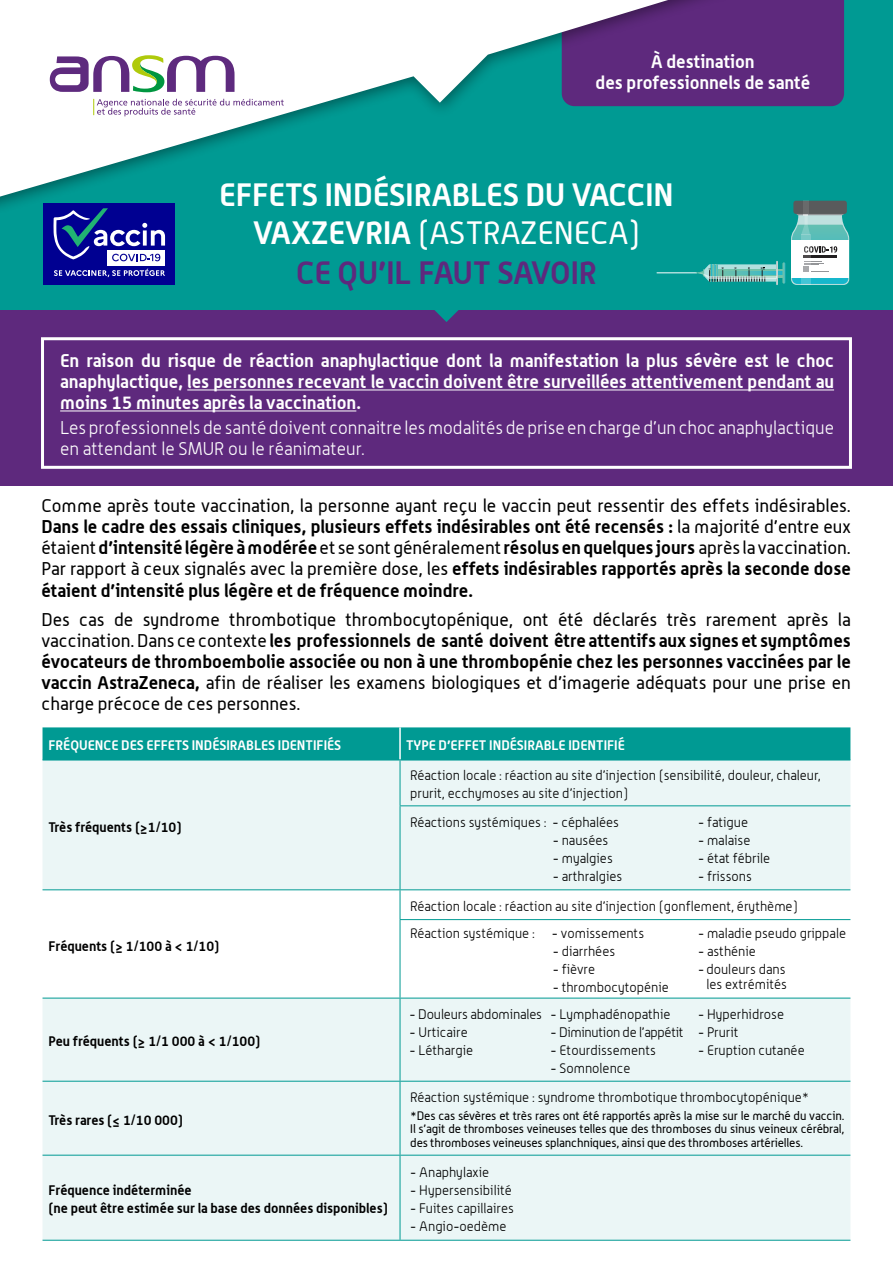
<style>
.page{position:relative;width:893px;height:1263px;background:#fff}
.page>*{position:absolute;margin:0;border:0;box-sizing:border-box;transform-origin:0 0}
.t1{font:700 31.5px/37.5px "Alwyn";color:#fff;text-align:center}
.t2{font:700 31.5px "Alwyn";color:#5e297d}
.t3{font:700 18px/21px "Alwyn";color:#000;text-align:justify}
.t4{font:18px/21px "Alwyn";color:#000;text-align:justify}
.t5{font:700 18px/21px "Alwyn";color:#fff;text-align:center}
.t6{font:300 18px/21px "Alwyn";color:#fff}
.t7{font:300 13.5px/18px "Alwyn";color:#000}
.t8{font:700 13.5px/18px "Alwyn";color:#000}
.t9{font:700 13.5px "Alwyn";color:#fff}
.t10{font:300 13.5px "Alwyn";letter-spacing:-.02em;color:#000}
.t11{font:12px/13.5px "Alwyn";letter-spacing:-.01em;color:#000;text-align:justify}
.s1{font-weight:400}
.s2{font-weight:700}
</style>
<div class="page">
<div style="left:0;top:297px;width:893px;height:188px;background:#5e297d"></div>
<div style="left:0;top:0;width:893px;height:310px;background:#009a93"></div>
<svg style="left:434px;top:310px;width:25px;height:12px"></svg>
<div style="left:0;top:0;width:855px;height:242px;background:#000;opacity:.4"></div>
<svg style="left:0;top:0;width:668px;height:197px"></svg>
<svg style="left:50px;top:55px;width:185px;height:37px;background:#b7abbf"></svg>
<svg style="left:93px;top:99px;width:191px;height:17px;background:#e4dce8"></svg>
<div style="left:793px;top:201px;width:54px;height:13px;background:#595a5c;border-radius:3px"></div>
<div style="left:803px;top:201px;width:5px;height:13px;background:#696a6b"></div>
<svg style="left:791px;top:203px;width:58px;height:82px"></svg>
<hr style="left:657px;top:273px;width:40px;height:1px;background:#fff">
<svg style="left:778px;top:269px;width:4px;height:8px"></svg>
<hr style="left:716px;top:272px;width:68px;height:2px;background:#23b7ca">
<svg style="left:782px;top:262px;width:3px;height:22px"></svg>
<hr style="left:776px;top:261px;width:2px;height:24px;background:#d1d3d4">
<svg style="left:696px;top:264px;width:80px;height:18px"></svg>
<div style="left:41px;top:337px;width:811px;height:132px;background:#5e297d;border:3px solid #fff"></div>
<div style="left:43px;top:727px;width:807px;height:32px;background:#009a93"></div>
<svg style="left:43px;top:760px;width:807px;height:480px;fill:#ebf6f6"></svg>
<hr style="left:399px;top:727px;width:2px;height:32px;background:#fff">
<hr style="left:43px;top:759px;width:357px;height:1px;background:#009a93">
<hr style="left:400px;top:759px;width:450px;height:1px;background:#009a93">
<hr style="left:400px;top:760px;width:1px;height:45px;background:#009a93">
<hr style="left:400px;top:805px;width:450px;height:1px;background:#009a93">
<hr style="left:400px;top:806px;width:1px;height:83px;background:#009a93">
<hr style="left:43px;top:889px;width:357px;height:1px;background:#009a93">
<hr style="left:400px;top:889px;width:450px;height:1px;background:#009a93">
<svg style="left:400px;top:890px;width:1px;height:29px"></svg>
<hr style="left:400px;top:919px;width:450px;height:1px;background:#009a93">
<hr style="left:400px;top:920px;width:1px;height:78px;background:#009a93">
<hr style="left:43px;top:998px;width:357px;height:1px;background:#009a93">
<hr style="left:400px;top:998px;width:450px;height:1px;background:#009a93">
<hr style="left:400px;top:998px;width:1px;height:83px;background:#009a93">
<hr style="left:43px;top:1081px;width:357px;height:1px;background:#009a93">
<hr style="left:400px;top:1081px;width:450px;height:1px;background:#009a93">
<hr style="left:400px;top:1082px;width:1px;height:73px;background:#009a93">
<hr style="left:43px;top:1155px;width:357px;height:1px;background:#009a93">
<hr style="left:400px;top:1155px;width:450px;height:1px;background:#009a93">
<hr style="left:400px;top:1155px;width:1px;height:85px;background:#009a93">
<hr style="left:43px;top:1240px;width:357px;height:1px;background:#009a93">
<hr style="left:400px;top:1240px;width:450px;height:1px;background:#009a93">
<hr style="left:187px;top:390px;width:647px;height:1px;background:#fff">
<hr style="left:60px;top:411px;width:296px;height:1px;background:#fff">
<div style="left:43px;top:203px;width:132px;height:82px;background:#000091"></div>
<svg style="left:54px;top:269px;width:111px;height:8px"></svg>
<div style="left:107px;top:250px;width:58px;height:16px;background:#fff"></div>
<svg style="left:53px;top:208px;width:112px;height:53px"></svg>
<h2 class="t5" style="left:595px;top:51px;width:216px">À destination<br>des professionnels de santé</h2>
<h1 class="t1" style="left:219px;top:175px;width:456px">EFFETS INDÉSIRABLES DU VACCIN<br>VAXZEVRIA <span class="s1">(ASTRAZENECA)</span></h1>
<h1 class="t2" style="left:296px;top:253px;width:302px">CE QU’IL FAUT SAVOIR</h1>
<p class="t5" style="left:60px;top:349px;width:775px;text-align:justify">En raison du risque de réaction anaphylactique dont la manifestation la plus sévère est le choc anaphylactique, les personnes recevant le vaccin doivent être surveillées attentivement pendant au moins 15 minutes après la vaccination.</p>
<h2 class="t6" style="left:60px;top:417px;width:775px">Les professionnels de santé doivent connaitre les modalités de prise en charge d’un choc anaphylactique en attendant le SMUR ou le réanimateur.</h2>
<p class="t3" style="left:41px;top:495px;width:811px"><span class="s1">Comme après toute vaccination, la personne ayant reçu le vaccin peut ressentir des effets indésirables.<br></span>Dans le cadre des essais cliniques, plusieurs effets indésirables ont été recensés : <span class="s1">la majorité d’entre eux étaient</span> d’intensité légère à modérée <span class="s1">et se sont généralement</span> résolus en quelques jours <span class="s1">après la vaccination.<br>Par rapport à ceux signalés avec la première dose, les</span> effets indésirables rapportés après la seconde dose étaient d’intensité plus légère et de fréquence moindre.</p>
<p class="t4" style="left:41px;top:609px;width:811px">Des cas de syndrome thrombotique thrombocytopénique, ont été déclarés très rarement après la vaccination. Dans ce contexte <span class="s2">les professionnels de santé doivent être attentifs aux signes et symptômes évocateurs de thromboembolie associée ou non à une thrombopénie chez les personnes vaccinées par le vaccin AstraZeneca,</span> afin de réaliser les examens biologiques et d’imagerie adéquats pour une prise en charge précoce de ces personnes.</p>
<p class="t9" style="left:49px;top:737px;width:294px">FRÉQUENCE DES EFFETS INDÉSIRABLES IDENTIFIÉS</p>
<p class="t9" style="left:406px;top:737px;width:220px">TYPE D’EFFET INDÉSIRABLE IDENTIFIÉ</p>
<p class="t8" style="left:49px;top:817px;width:134px">Très fréquents (≥1/10)</p>
<p class="t8" style="left:49px;top:936px;width:172px">Fréquents (≥ 1/100 à &lt; 1/10)</p>
<p class="t8" style="left:49px;top:1032px;width:213px">Peu fréquents (≥ 1/1 000 à &lt; 1/100)</p>
<p class="t8" style="left:49px;top:1110px;width:136px">Très rares (≤ 1/10 000)</p>
<p class="t8" style="left:49px;top:1181px;width:341px">Fréquence indéterminée<br>(ne peut être estimée sur la base des données disponibles)</p>
<p class="t7" style="left:410px;top:766px;width:412px">Réaction locale : réaction au site d’injection (sensibilité, douleur, chaleur, prurit, ecchymoses au site d’injection)</p>
<p class="t7" style="left:410px;top:813px;width:210px">Réactions systémiques : - céphalées</p>
<p class="t7" style="left:553px;top:831px;width:57px">- nausées</p>
<p class="t7" style="left:553px;top:849px;width:62px">- myalgies</p>
<p class="t7" style="left:553px;top:867px;width:71px">- arthralgies</p>
<p class="t7" style="left:698px;top:813px;width:52px">- fatigue</p>
<p class="t7" style="left:698px;top:831px;width:54px">- malaise</p>
<p class="t7" style="left:698px;top:849px;width:74px">- état fébrile</p>
<p class="t7" style="left:698px;top:867px;width:55px">- frissons</p>
<p class="t7" style="left:410px;top:892px;width:389px;line-height:27.2px">Réaction locale : réaction au site d’injection (gonflement, érythème)<br>Réaction systémique :</p>
<p class="t7" style="left:698px;top:924px;width:150px">- maladie pseudo grippale</p>
<p class="t7" style="left:698px;top:942px;width:59px">- asthénie</p>
<p class="t7" style="left:698px;top:961px;width:90px;line-height:15px;text-align:right">- douleurs dans les extrémités</p>
<p class="t7" style="left:552px;top:924px;width:94px">- vomissements</p>
<p class="t7" style="left:553px;top:942px;width:64px">- diarrhées</p>
<p class="t7" style="left:553px;top:960px;width:44px">- fièvre</p>
<p class="t7" style="left:553px;top:978px;width:118px">- thrombocytopénie</p>
<p class="t7" style="left:410px;top:1005px;width:134px">- Douleurs abdominales</p>
<p class="t7" style="left:410px;top:1023px;width:60px">- Urticaire</p>
<p class="t7" style="left:410px;top:1041px;width:65px">- Léthargie</p>
<p class="t7" style="left:551px;top:1005px;width:122px">- Lymphadénopathie</p>
<p class="t10" style="left:551px;top:1024px;width:135px">- Diminution de l’appétit</p>
<p class="t7" style="left:551px;top:1041px;width:107px">- Etourdissements</p>
<p class="t7" style="left:551px;top:1059px;width:81px">- Somnolence</p>
<p class="t7" style="left:698px;top:1005px;width:88px">- Hyperhidrose</p>
<p class="t7" style="left:698px;top:1023px;width:42px">- Prurit</p>
<p class="t7" style="left:698px;top:1041px;width:108px">- Eruption cutanée</p>
<p class="t7" style="left:410px;top:1088px;width:401px">Réaction systémique : syndrome thrombotique thrombocytopénique*</p>
<p class="t11" style="left:410px;top:1108px;width:436px">*Des cas sévères et très rares ont été rapportés après la mise sur le marché du vaccin.<br>Il s’agit de thromboses veineuses telles que des thromboses du sinus veineux cérébral, des thromboses veineuses splanchniques, ainsi que des thromboses artérielles.</p>
<p class="t7" style="left:410px;top:1163px;width:80px">- Anaphylaxie</p>
<p class="t7" style="left:410px;top:1181px;width:103px">- Hypersensibilité</p>
<p class="t7" style="left:410px;top:1199px;width:105px">- Fuites capillaires</p>
<p class="t7" style="left:410px;top:1217px;width:98px">- Angio-oedème</p>
</div>
